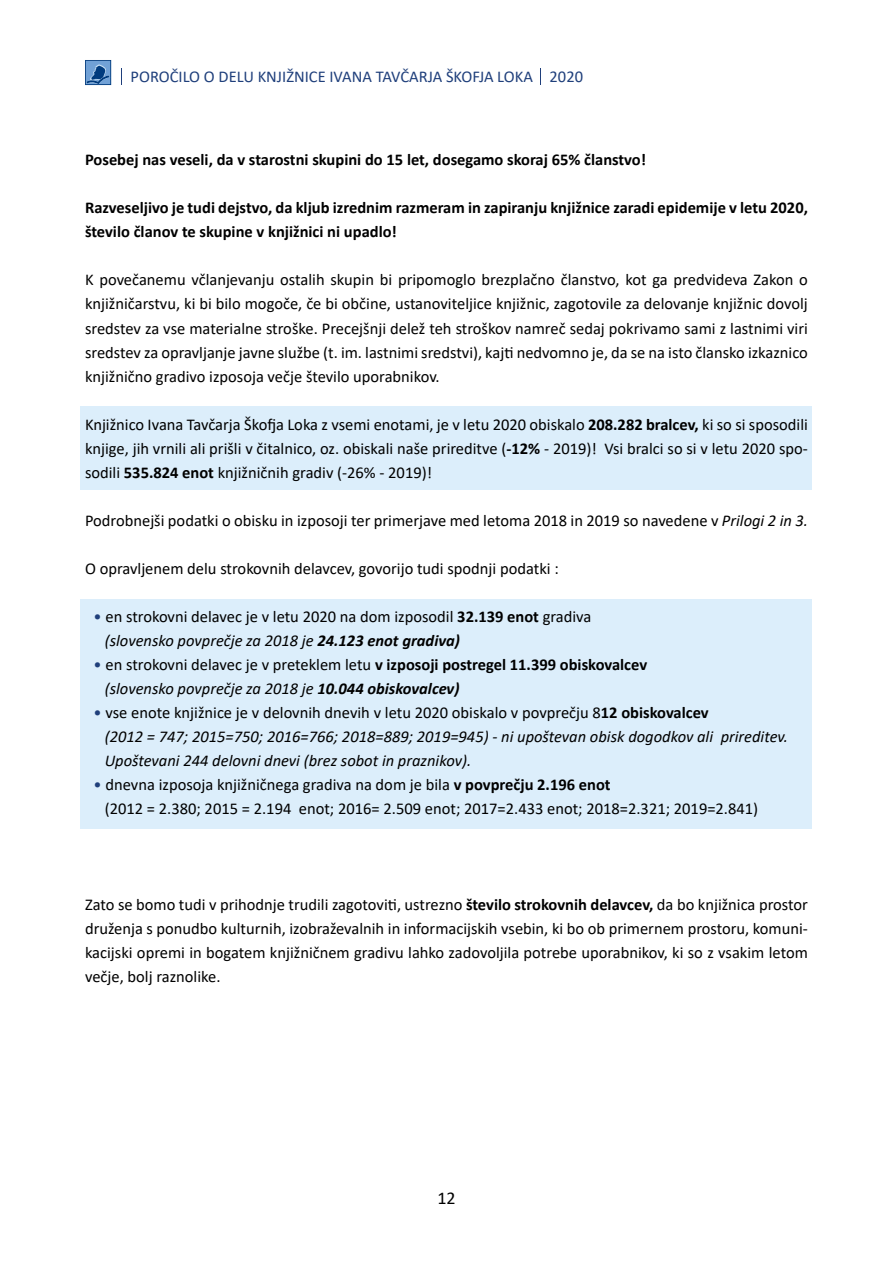
<style>
.page{position:relative;width:893px;height:1263px;background:#fff}
.page>*{position:absolute;margin:0;border:0;box-sizing:border-box;transform-origin:0 0}
.t1{font:18px "Calibri";color:#000}
.t2{font:16.5px/24px "Calibri";color:#000;text-align:justify}
.t3{font:700 16.5px/24px "Calibri";color:#000}
.t4{font:italic 16.5px/24px "Calibri";color:#000}
.t5{font:16.5px "Calibri";color:#1f3f7b}
.s1{font-weight:700}
.s2{font-style:italic}
.s3{color:#1f3f7b}
.s4{font-weight:700;font-style:italic}
.s5{font-weight:400;color:#1f3f7b}
.s6{font-weight:400}
.s7{font-weight:400;font-style:italic}
.s8{font-style:normal;color:#1f3f7b}
.s9{font-style:normal}
.s10{font-weight:700;font-style:normal}
</style>
<div class="page">
<div style="left:81px;top:406px;width:731px;height:84px;background:#dceefb"></div>
<div style="left:81px;top:600px;width:731px;height:229px;background:#dceefb"></div>
<svg style="left:540px;top:68px;width:1px;height:17px"></svg>
<svg style="left:85px;top:60px;width:26px;height:25px"></svg>
<svg style="left:121px;top:68px;width:1px;height:17px"></svg>
<p class="t5" style="left:131px;top:65px;width:454px">POROČILO O DELU KNJIŽNICE IVANA TAVČARJA ŠKOFJA LOKA 2020</p>
<p class="t3" style="left:85px;top:148px;width:563px">Posebej nas veseli, da v starostni skupini do 15 let, dosegamo skoraj 65% članstvo!</p>
<p class="t3" style="left:85px;top:196px;width:724px">Razveseljivo je tudi dejstvo, da kljub izrednim razmeram in zapiranju knjižnice zaradi epidemije v letu 2020, število članov te skupine v knjižnici ni upadlo!</p>
<p class="t2" style="left:85px;top:268px;width:724px">K povečanemu včlanjevanju ostalih skupin bi pripomoglo brezplačno članstvo, kot ga predvideva Zakon o knjižničarstvu, ki bi bilo mogoče, če bi občine, ustanoviteljice knjižnic, zagotovile za delovanje knjižnic dovolj sredstev za vse materialne stroške. Precejšnji delež teh stroškov namreč sedaj pokrivamo sami z lastnimi viri sredstev za opravljanje javne službe (t. im. lastnimi sredstvi), kajti nedvomno je, da se na isto člansko izkaznico knjižnično gradivo izposoja večje število uporabnikov.</p>
<p class="t2" style="left:85px;top:412px;width:724px">Knjižnico Ivana Tavčarja Škofja Loka z vsemi enotami, je v letu 2020 obiskalo <span class="s1">208.282 bralcev,</span> ki so si sposodili knjige, jih vrnili ali prišli v čitalnico, oz. obiskali naše prireditve (<span class="s1">-12%</span> - 2019)! Vsi bralci so si v letu 2020 spo&shy;sodili <span class="s1">535.824 enot</span> knjižničnih gradiv (-26% - 2019)!</p>
<p class="t2" style="left:85px;top:508px;width:724px">Podrobnejši podatki o obisku in izposoji ter primerjave med letoma 2018 in 2019 so navedene v <span class="s2">Prilogi 2 in 3.</span></p>
<p class="t2" style="left:85px;top:556px;width:475px">O opravljenem delu strokovnih delavcev, govorijo tudi spodnji podatki :</p>
<p class="t2" style="left:105px;top:604px;width:488px;text-indent:-11px"><span class="s3">•</span> en strokovni delavec je v letu 2020 na dom izposodil <span class="s1">32.139 enot</span> gradiva <span class="s2">(slovensko povprečje za 2018 je</span> <span class="s4">24.123 enot gradiva)</span></p>
<p class="t3" style="left:105px;top:652px;width:544px;text-indent:-11px"><span class="s5">•</span> <span class="s6">en strokovni delavec je v preteklem letu</span> v izposoji postregel 11.399 obiskovalcev <span class="s7">(slovensko povprečje za 2018 je</span> <span class="s2">10.044 obiskovalcev)</span></p>
<p class="t4" style="left:105px;top:699px;width:685px;text-indent:-11px"><span class="s8">•</span> <span class="s9">vse enote knjižnice je v delovnih dnevih v letu 2020 obiskalo v povprečju 8</span><span class="s10">12 obiskovalcev<br></span>(2012 = 747; 2015=750; 2016=766; 2018=889; 2019=945) - ni upoštevan obisk dogodkov ali prireditev.<br>Upoštevani 244 delovni dnevi (brez sobot in praznikov).</p>
<p class="t2" style="left:105px;top:772px;width:655px;text-indent:-11px"><span class="s3">•</span> dnevna izposoja knjižničnega gradiva na dom je bila <span class="s1">v povprečju 2.196 enot<br></span>(2012 = 2.380; 2015 = 2.194 enot; 2016= 2.509 enot; 2017=2.433 enot; 2018=2.321; 2019=2.841)</p>
<p class="t2" style="left:85px;top:892px;width:724px">Zato se bomo tudi v prihodnje trudili zagotoviti, ustrezno <span class="s1">število strokovnih delavcev,</span> da bo knjižnica prostor druženja s ponudbo kulturnih, izobraževalnih in informacijskih vsebin, ki bo ob primernem prostoru, komuni&shy;kacijski opremi in bogatem knjižničnem gradivu lahko zadovoljila potrebe uporabnikov, ki so z vsakim letom večje, bolj raznolike.</p>
<p class="t1" style="left:437px;top:1185px;width:20px">12</p>
</div>
